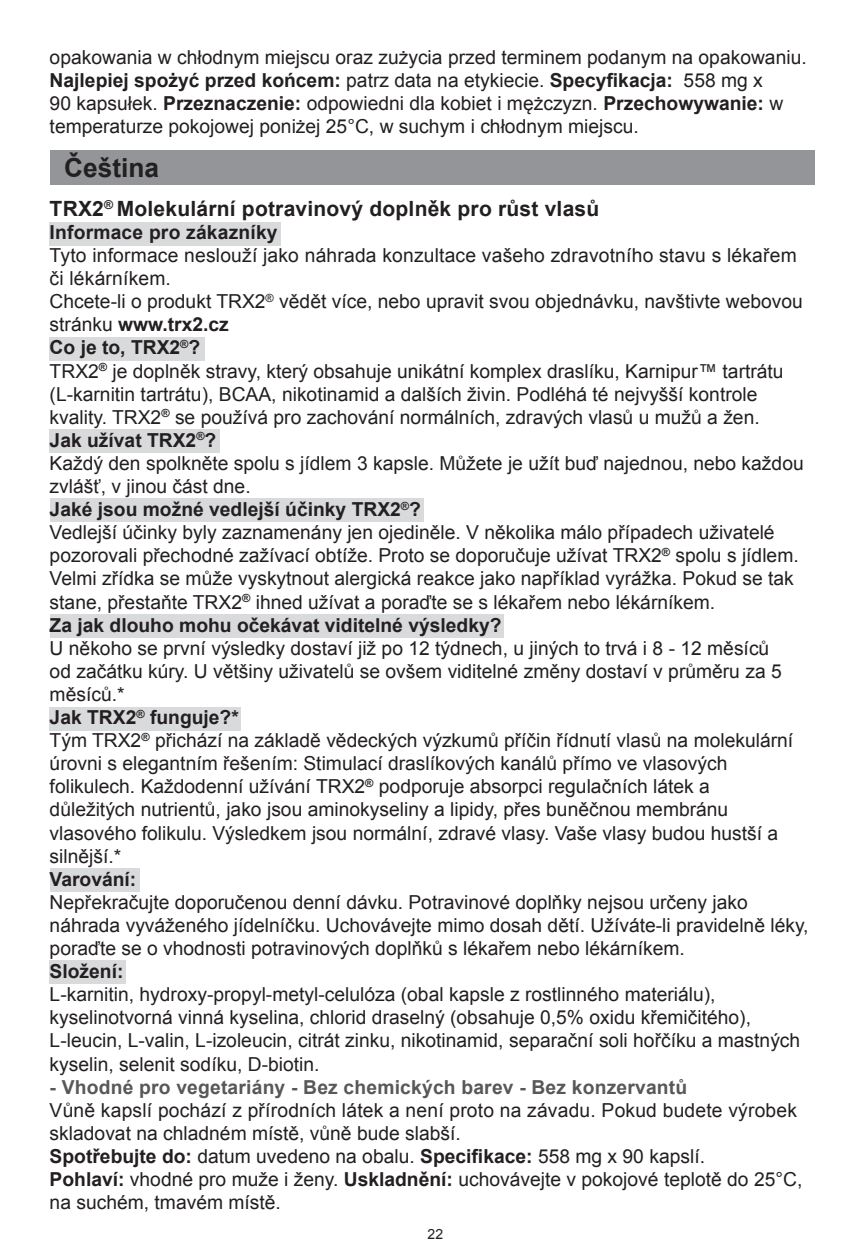
<style>
.page{position:relative;width:864px;height:1260px;background:#fff}
.page>*{position:absolute;margin:0;border:0;box-sizing:border-box;transform-origin:0 0}
.t1{font:700 26.25px "Arial";color:#231f20}
.t2{font:700 21px "Arial";letter-spacing:.01em;color:#231f20}
.t3{font:19.25px/23.1px "Arial";color:#231f20}
.t4{font:700 19.25px "Arial";letter-spacing:.01em;color:#57585a}
.t5{font:700 19.25px "Arial";letter-spacing:.01em;color:#231f20}
.t6{font:14px "Arial";color:#231f20}
.s1{font-weight:700}
</style>
<div class="page">
<div style="left:50px;top:222px;width:231px;height:24px;background:#d9dadc"></div>
<div style="left:50px;top:337px;width:155px;height:24px;background:#d9dadc"></div>
<div style="left:50px;top:429px;width:169px;height:24px;background:#d9dadc"></div>
<div style="left:50px;top:498px;width:373px;height:24px;background:#d9dadc"></div>
<div style="left:50px;top:614px;width:453px;height:24px;background:#d9dadc"></div>
<div style="left:50px;top:707px;width:191px;height:24px;background:#d9dadc"></div>
<div style="left:50px;top:868px;width:89px;height:24px;background:#d9dadc"></div>
<div style="left:50px;top:960px;width:76px;height:24px;background:#d9dadc"></div>
<div style="left:50px;top:150px;width:764px;height:35px;background:#939598"></div>
<p class="t3" style="left:50px;top:46px;width:758px">opakowania w chłodnym miejscu oraz zużycia przed terminem podanym na opakowaniu.<br><span class="s1">Najlepiej spożyć przed końcem:</span> patrz data na etykiecie. <span class="s1">Specyfikacja:</span> 558 mg x<br>90 kapsułek. <span class="s1">Przeznaczenie:</span> odpowiedni dla kobiet i mężczyzn. <span class="s1">Przechowywanie:</span> w temperaturze pokojowej poniżej 25°C, w suchym i chłodnym miejscu.</p>
<h1 class="t1" style="left:64px;top:151px;width:96px">Čeština</h1>
<p class="t2" style="left:50px;top:194px;width:551px">TRX2<sup>®</sup> Molekulární potravinový doplněk pro růst vlasů</p>
<p class="t5" style="left:50px;top:219px;width:229px">Informace pro zákazníky</p>
<p class="t3" style="left:50px;top:244px;width:755px">Tyto informace neslouží jako náhrada konzultace vašeho zdravotního stavu s lékařem či lékárníkem.<br>Chcete-li o produkt TRX2<sup>®</sup> vědět více, nebo upravit svou objednávku, navštivte webovou stránku <span class="s1">www.trx2.cz<br>Co je to, TRX2</span><sup>®</sup><span class="s1">?<br></span>TRX2<sup>®</sup> je doplněk stravy, který obsahuje unikátní komplex draslíku, Karnipur™ tartrátu (L-karnitin tartrátu), BCAA, nikotinamid a dalších živin. Podléhá té nejvyšší kontrole kvality. TRX2<sup>®</sup> se používá pro zachování normálních, zdravých vlasů u mužů a žen.<br><span class="s1">Jak užívat TRX2</span><sup>®</sup><span class="s1">?<br></span>Každý den spolkněte spolu s jídlem 3 kapsle. Můžete je užít buď najednou, nebo každou zvlášť, v jinou část dne.<br><span class="s1">Jaké jsou možné vedlejší účinky TRX2</span><sup>®</sup><span class="s1">?<br></span>Vedlejší účinky byly zaznamenány jen ojediněle. V několika málo případech uživatelé pozorovali přechodné zažívací obtíže. Proto se doporučuje užívat TRX2<sup>®</sup> spolu s jídlem.<br>Velmi zřídka se může vyskytnout alergická reakce jako například vyrážka. Pokud se tak stane, přestaňte TRX2<sup>®</sup> ihned užívat a poraďte se s lékařem nebo lékárníkem.<br><span class="s1">Za jak dlouho mohu očekávat viditelné výsledky?</span></p>
<p class="t3" style="left:50px;top:637px;width:744px">U někoho se první výsledky dostaví již po 12 týdnech, u jiných to trvá i 8 - 12 měsíců od začátku kúry. U většiny uživatelů se ovšem viditelné změny dostaví v průměru za 5 měsíců.*<br><span class="s1">Jak TRX2</span><sup>®</sup> <span class="s1">funguje?*<br></span>Tým TRX2<sup>®</sup> přichází na základě vědeckých výzkumů příčin řídnutí vlasů na molekulární úrovni s elegantním řešením: Stimulací draslíkových kanálů přímo ve vlasových folikulech. Každodenní užívání TRX2<sup>®</sup> podporuje absorpci regulačních látek a důležitých nutrientů, jako jsou aminokyseliny a lipidy, přes buněčnou membránu vlasového folikulu. Výsledkem jsou normální, zdravé vlasy. Vaše vlasy budou hustší a silnější.*</p>
<p class="t5" style="left:50px;top:866px;width:88px">Varování:</p>
<p class="t3" style="left:50px;top:891px;width:760px">Nepřekračujte doporučenou denní dávku. Potravinové doplňky nejsou určeny jako náhrada vyváženého jídelníčku. Uchovávejte mimo dosah dětí. Užíváte-li pravidelně léky, poraďte se o vhodnosti potravinových doplňků s lékařem nebo lékárníkem.</p>
<p class="t5" style="left:50px;top:959px;width:75px">Složení:</p>
<p class="t3" style="left:50px;top:983px;width:751px">L-karnitin, hydroxy-propyl-metyl-celulóza (obal kapsle z rostlinného materiálu), kyselinotvorná vinná kyselina, chlorid draselný (obsahuje 0,5% oxidu křemičitého), L-leucin, L-valin, L-izoleucin, citrát zinku, nikotinamid, separační soli hořčíku a mastných kyselin, selenit sodíku, D-biotin.</p>
<p class="t4" style="left:50px;top:1074px;width:639px">- Vhodné pro vegetariány - Bez chemických barev - Bez konzervantů</p>
<p class="t3" style="left:50px;top:1099px;width:754px">Vůně kapslí pochází z přírodních látek a není proto na závadu. Pokud budete výrobek skladovat na chladném místě, vůně bude slabší.<br><span class="s1">Spotřebujte do:</span> datum uvedeno na obalu. <span class="s1">Specifikace:</span> 558 mg x 90 kapslí.<br><span class="s1">Pohlaví:</span> vhodné pro muže i ženy. <span class="s1">Uskladnění:</span> uchovávejte v pokojové teplotě do 25°C, na suchém, tmavém místě.</p>
<p class="t6" style="left:427px;top:1225px;width:17px">22</p>
</div>
